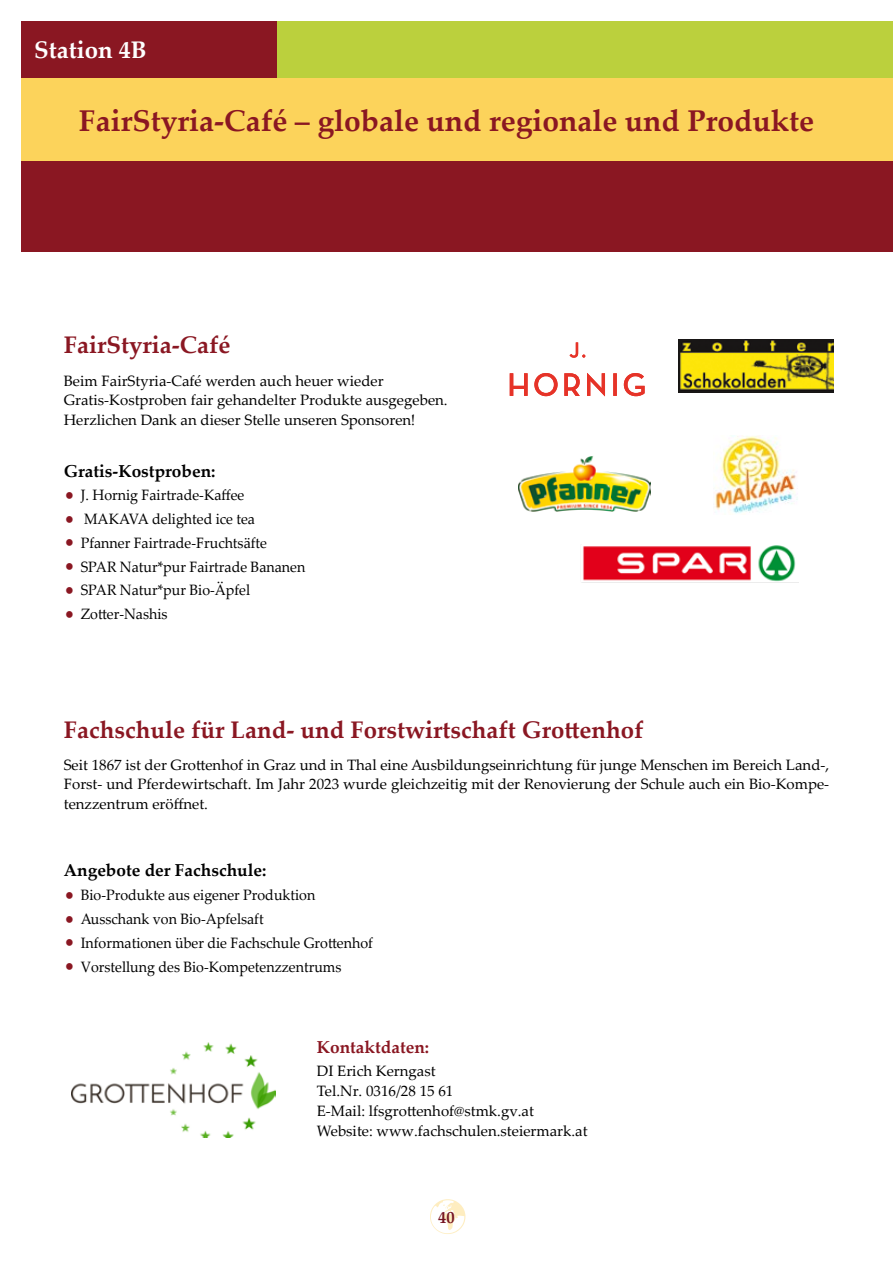
<style>
.page{position:relative;width:893px;height:1263px;background:#fff}
.page>*{position:absolute;margin:0;border:0;box-sizing:border-box;transform-origin:0 0}
.t1{font:700 30px "Palatino Linotype";color:#8a1722}
.t2{font:700 24px "Palatino Linotype";color:#8a1722}
.t3{font:700 24px "Palatino Linotype";color:#fff}
.t4{font:700 17.25px "Palatino Linotype";color:#000}
.t5{font:700 17.25px "Palatino Linotype";color:#8a1722}
.t6{font:700 16.5px "Palatino Linotype";color:#761522}
.t7{font:15px/19.5px "Palatino Linotype";color:#000}
.t8{font:15px/23.7px "Palatino Linotype";color:#000;scale:.95 1}
</style>
<div class="page">
<div style="left:21px;top:21px;width:872px;height:57px;background:#bbd03d"></div>
<div style="left:21px;top:78px;width:872px;height:84px;background:#fcd35b"></div>
<div style="left:21px;top:162px;width:872px;height:90px;background:#8a1722"></div>
<svg style="left:430px;top:1199px;width:35px;height:35px"></svg>
<div style="left:21px;top:21px;width:255px;height:57px;background:#8a1722"></div>
<svg style="left:624px;top:373px;width:21px;height:23px"></svg>
<svg style="left:587px;top:373px;width:18px;height:23px"></svg>
<hr style="left:613px;top:373px;width:4px;height:23px;background:#e63328">
<svg style="left:510px;top:373px;width:18px;height:23px"></svg>
<svg style="left:534px;top:373px;width:24px;height:23px"></svg>
<svg style="left:564px;top:373px;width:16px;height:23px"></svg>
<svg style="left:570px;top:342px;width:15px;height:16px"></svg>
<img style="left:715px;top:435px;width:83px;height:79px">
<img style="left:518px;top:456px;width:132px;height:56px">
<img style="left:581px;top:545px;width:218px;height:38px">
<img style="left:678px;top:339px;width:155px;height:53px">
<img style="left:71px;top:1043px;width:205px;height:94px">
<h2 class="t3" style="left:34px;top:33px;width:114px">Station 4B</h2>
<h1 class="t1" style="left:79px;top:99px;width:737px">FairStyria-Café – globale und regionale und Produkte</h1>
<h2 class="t2" style="left:64px;top:328px;width:168px">FairStyria-Café</h2>
<p class="t7" style="left:64px;top:370px;width:385px">Beim FairStyria-Café werden auch heuer wieder<br>Gratis-Kostproben fair gehandelter Produkte ausgegeben.<br>Herzlichen Dank an dieser Stelle unseren Sponsoren!</p>
<p class="t4" style="left:64px;top:458px;width:153px">Gratis-Kostproben:</p>
<p class="t8" style="left:81px;top:483px;width:238px">J. Hornig Fairtrade-Kaffee<br>MAKAVA delighted ice tea<br>Pfanner Fairtrade-Fruchtsäfte<br>SPAR Natur*pur Fairtrade Bananen<br>SPAR Natur*pur Bio-Äpfel<br>Zotter-Nashis</p>
<h2 class="t2" style="left:64px;top:712px;width:581px">Fachschule für Land- und Forstwirtschaft Grottenhof</h2>
<p class="t7" style="left:64px;top:754px;width:767px;text-align:justify">Seit 1867 ist der Grottenhof in Graz und in Thal eine Ausbildungseinrichtung für junge Menschen im Bereich Land-, Forst- und Pferdewirtschaft. Im Jahr 2023 wurde gleichzeitig mit der Renovierung der Schule auch ein Bio-Kompe&shy;tenzzentrum eröffnet.</p>
<p class="t4" style="left:64px;top:858px;width:204px">Angebote der Fachschule:</p>
<p class="t8" style="left:81px;top:883px;width:309px">Bio-Produkte aus eigener Produktion Ausschank von Bio-Apfelsaft<br>Informationen über die Fachschule Grottenhof Vorstellung des Bio-Kompetenzzentrums</p>
<p class="t5" style="left:317px;top:1035px;width:114px">Kontaktdaten:</p>
<p class="t7" style="left:317px;top:1060px;width:272px;line-height:20.1px">DI Erich Kerngast<br>Tel.Nr. 0316/28 15 61<br>E-Mail: lfsgrottenhof@stmk.gv.at<br>Website: www.fachschulen.steiermark.at</p>
<p class="t6" style="left:438px;top:1206px;width:18px">40</p>
</div>
